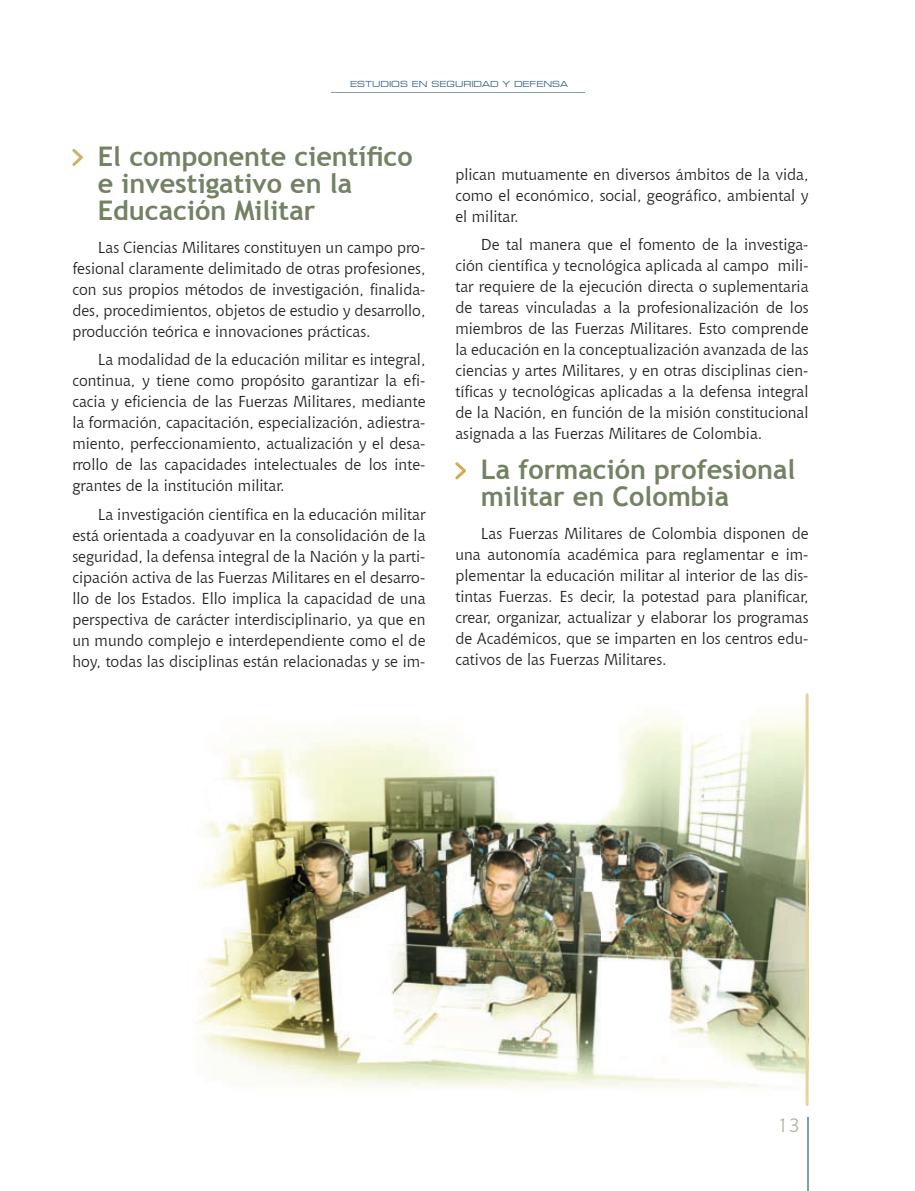
<style>
.page{position:relative;width:915px;height:1191px;background:#fff}
.page>*{position:absolute;margin:0;border:0;box-sizing:border-box;transform-origin:0 0}
.t1{font:700 27px/27px "Trebuchet MS";color:#728263}
.t2{font:19.5px "Chianti BT";color:#b3b2a0}
.t3{font:15.75px/21px "Chianti BT";color:#231f20;text-align:justify}
.t4{font:expanded 8.25px "Square 721 BT";color:#345e85}
</style>
<div class="page">
<img style="left:196px;top:718px;width:609px;height:369px">
<hr style="left:806px;top:1117px;width:2px;height:74px;background:#839ca9">
<hr style="left:330px;top:92px;width:254px;height:1px;background:#839ca9">
<svg style="left:72px;top:149px;width:11px;height:17px"></svg>
<svg style="left:455px;top:462px;width:11px;height:17px"></svg>
<hr style="left:805px;top:693px;width:3px;height:413px;background:#e7d29c;border-radius:2px">
<p class="t4" style="left:350px;top:79px;width:219px">ESTUDIOS EN SEGURIDAD Y DEFENSA</p>
<h1 class="t1" style="left:98px;top:143px;width:316px">El componente científico e investigativo en la<br>Educación Militar</h1>
<p class="t3" style="left:72px;top:236px;width:354px;text-indent:26px">Las Ciencias Militares constituyen un campo pro&shy;fesional claramente delimitado de otras profesiones, con sus propios métodos de investigación, finalida&shy;des, procedimientos, objetos de estudio y desarrollo, producción teórica e innovaciones prácticas.</p>
<p class="t3" style="left:72px;top:349px;width:354px;text-indent:26px">La modalidad de la educación militar es integral, continua, y tiene como propósito garantizar la efi&shy;cacia y eficiencia de las Fuerzas Militares, mediante la formación, capacitación, especialización, adiestra&shy;miento, perfeccionamiento, actualización y el desa&shy;rrollo de las capacidades intelectuales de los inte&shy;grantes de la institución militar.</p>
<p class="t3" style="left:72px;top:503px;width:354px;text-indent:26px">La investigación científica en la educación militar está orientada a coadyuvar en la consolidación de la seguridad, la defensa integral de la Nación y la parti&shy;cipación activa de las Fuerzas Militares en el desarro&shy;llo de los Estados. Ello implica la capacidad de una perspectiva de carácter interdisciplinario, ya que en un mundo complejo e interdependiente como el de hoy, todas las disciplinas están relacionadas y se im-</p>
<p class="t3" style="left:455px;top:163px;width:354px">plican mutuamente en diversos ámbitos de la vida, como el económico, social, geográfico, ambiental y el militar.</p>
<p class="t3" style="left:455px;top:234px;width:354px;text-indent:26px">De tal manera que el fomento de la investiga&shy;ción científica y tecnológica aplicada al campo mili&shy;tar requiere de la ejecución directa o suplementaria de tareas vinculadas a la profesionalización de los miembros de las Fuerzas Militares. Esto comprende la educación en la conceptualización avanzada de las ciencias y artes Militares, y en otras disciplinas cien&shy;tíficas y tecnológicas aplicadas a la defensa integral de la Nación, en función de la misión constitucional asignada a las Fuerzas Militares de Colombia.</p>
<h1 class="t1" style="left:480px;top:456px;width:316px">La formación profesional militar en Colombia</h1>
<p class="t3" style="left:455px;top:522px;width:354px;text-indent:26px">Las Fuerzas Militares de Colombia disponen de una autonomía académica para reglamentar e im&shy;plementar la educación militar al interior de las dis&shy;tintas Fuerzas. Es decir, la potestad para planificar, crear, organizar, actualizar y elaborar los programas de Académicos, que se imparten en los centros edu&shy;cativos de las Fuerzas Militares.</p>
<p class="t2" style="left:777px;top:1111px;width:24px">13</p>
</div>
